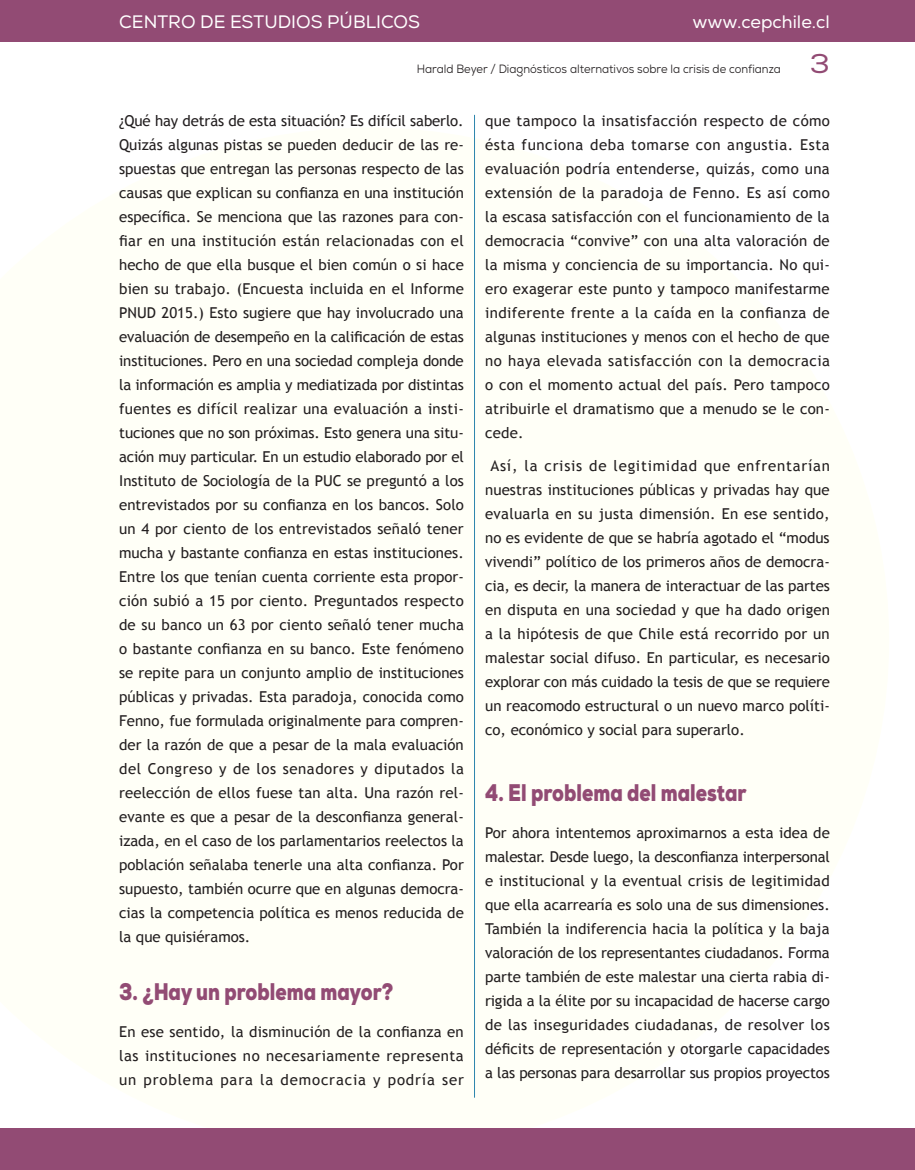
<style>
.page{position:relative;width:915px;height:1170px;background:#fff}
.page>*{position:absolute;margin:0;border:0;box-sizing:border-box;transform-origin:0 0}
.t1{font:27px "Nexa";color:#924b74;scale:1.1 1}
._12_sub1{font:900 24px "Nexa";color:#924b74;scale:.8 1}
.t2{font:18px "Nexa";color:#fff}
._07_texto_GENERAL{font:15px/24px "Trebuchet MS";color:#231f20;text-align:justify}
.t3{font:12px "Nexa";color:#231f20;scale:.93 1}
</style>
<div class="page">
<hr style="left:474px;top:115px;width:1px;height:982px;background:#2d86ad">
<div style="left:0;top:0;width:914px;height:41px;background:#924b74"></div>
<div style="left:0;top:1128px;width:914px;height:41px;background:#924b74"></div>
<p class="t2" style="left:119px;top:11px;width:302px">CENTRO DE ESTUDIOS PÚBLICOS</p>
<p class="t2" style="left:692px;top:11px;width:139px">www.cepchile.cl</p>
<p class="t3" style="left:417px;top:62px;width:393px">Harald Beyer / Diagnósticos alternativos sobre la crisis de confianza</p>
<p class="_07_texto_GENERAL" style="left:119px;top:109px;width:346px">¿Qué hay detrás de esta situación? Es difícil saberlo.<br>Quizás algunas pistas se pueden deducir de las re&shy;spuestas que entregan las personas respecto de las causas que explican su confianza en una institución específica. Se menciona que las razones para con&shy;fiar en una institución están relacionadas con el hecho de que ella busque el bien común o si hace bien su trabajo. (Encuesta incluida en el Informe PNUD 2015.) Esto sugiere que hay involucrado una evaluación de desempeño en la calificación de estas instituciones. Pero en una sociedad compleja donde la información es amplia y mediatizada por distintas fuentes es difícil realizar una evaluación a insti&shy;tuciones que no son próximas. Esto genera una situ&shy;ación muy particular. En un estudio elaborado por el Instituto de Sociología de la PUC se preguntó a los entrevistados por su confianza en los bancos. Solo un 4 por ciento de los entrevistados señaló tener mucha y bastante confianza en estas instituciones.<br>Entre los que tenían cuenta corriente esta propor&shy;ción subió a 15 por ciento. Preguntados respecto de su banco un 63 por ciento señaló tener mucha o bastante confianza en su banco. Este fenómeno se repite para un conjunto amplio de instituciones públicas y privadas. Esta paradoja, conocida como Fenno, fue formulada originalmente para compren&shy;der la razón de que a pesar de la mala evaluación del Congreso y de los senadores y diputados la reelección de ellos fuese tan alta. Una razón rel&shy;evante es que a pesar de la desconfianza general&shy;izada, en el caso de los parlamentarios reelectos la población señalaba tenerle una alta confianza. Por supuesto, también ocurre que en algunas democra&shy;cias la competencia política es menos reducida de la que quisiéramos.</p>
<p class="_12_sub1" style="left:119px;top:976px;width:344px">3. ¿Hay un problema mayor?</p>
<p class="_07_texto_GENERAL" style="left:119px;top:1020px;width:346px">En ese sentido, la disminución de la confianza en las instituciones no necesariamente representa un problema para la democracia y podría ser</p>
<p class="t1" style="left:809px;top:47px;width:20px">3</p>
<p class="_07_texto_GENERAL" style="left:485px;top:109px;width:346px">que tampoco la insatisfacción respecto de cómo ésta funciona deba tomarse con angustia. Esta evaluación podría entenderse, quizás, como una extensión de la paradoja de Fenno. Es así como la escasa satisfacción con el funcionamiento de la democracia “convive” con una alta valoración de la misma y conciencia de su importancia. No qui&shy;ero exagerar este punto y tampoco manifestarme indiferente frente a la caída en la confianza de algunas instituciones y menos con el hecho de que no haya elevada satisfacción con la democracia o con el momento actual del país. Pero tampoco atribuirle el dramatismo que a menudo se le con&shy;cede.</p>
<p class="_07_texto_GENERAL" style="left:485px;top:453px;width:346px;text-indent:5px">Así, la crisis de legitimidad que enfrentarían nuestras instituciones públicas y privadas hay que evaluarla en su justa dimensión. En ese sentido, no es evidente de que se habría agotado el “modus vivendi” político de los primeros años de democra&shy;cia, es decir, la manera de interactuar de las partes en disputa en una sociedad y que ha dado origen a la hipótesis de que Chile está recorrido por un malestar social difuso. En particular, es necesario explorar con más cuidado la tesis de que se requiere un reacomodo estructural o un nuevo marco políti&shy;co, económico y social para superarlo.</p>
<p class="_12_sub1" style="left:485px;top:777px;width:328px">4. El problema del malestar</p>
<p class="_07_texto_GENERAL" style="left:485px;top:821px;width:346px">Por ahora intentemos aproximarnos a esta idea de malestar. Desde luego, la desconfianza interpersonal e institucional y la eventual crisis de legitimidad que ella acarrearía es solo una de sus dimensiones.<br>También la indiferencia hacia la política y la baja valoración de los representantes ciudadanos. Forma parte también de este malestar una cierta rabia di&shy;rigida a la élite por su incapacidad de hacerse cargo de las inseguridades ciudadanas, de resolver los déficits de representación y otorgarle capacidades a las personas para desarrollar sus propios proyectos</p>
</div>
